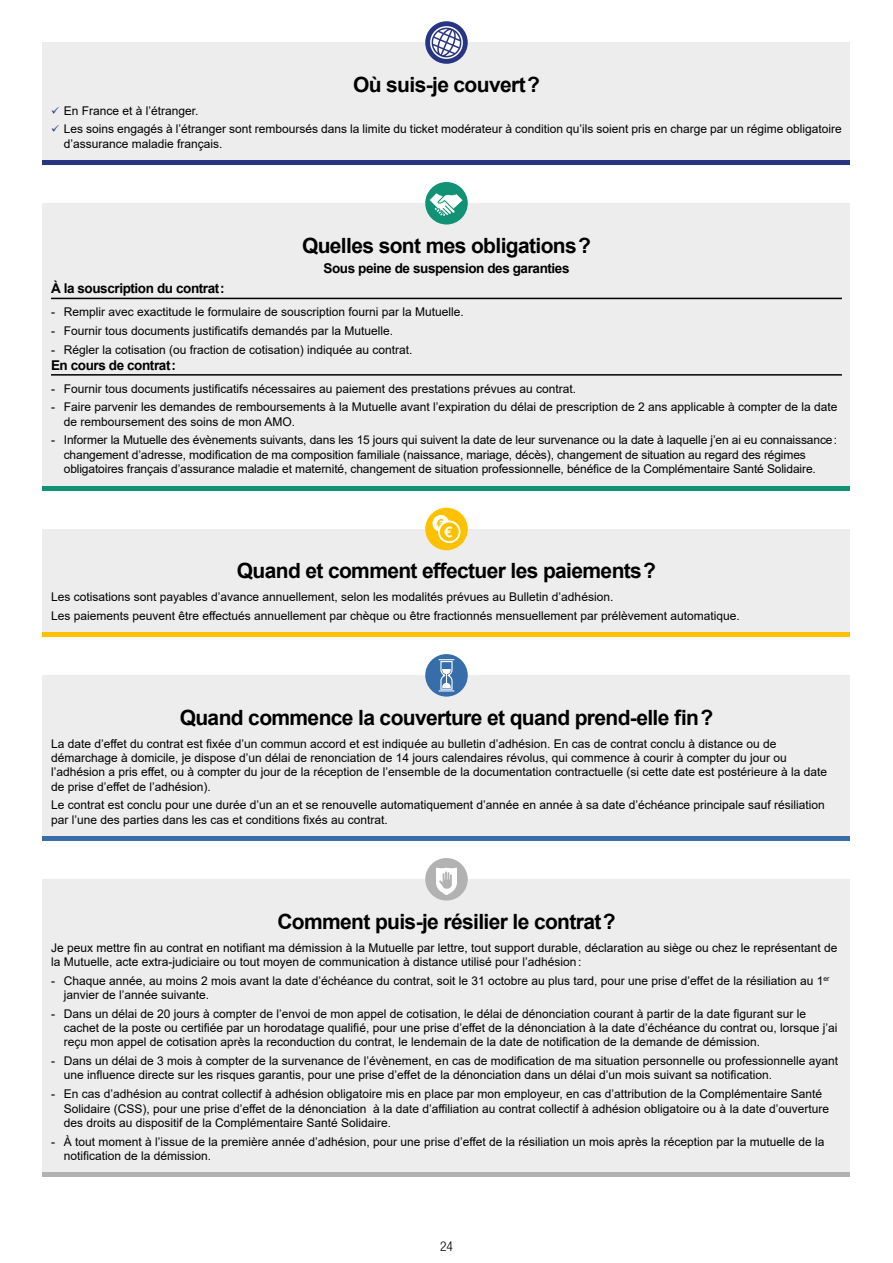
<style>
.page{position:relative;width:893px;height:1263px;background:#fff}
.page>*{position:absolute;margin:0;border:0;box-sizing:border-box;transform-origin:0 0}
.t1{font:700 21px "Arial";letter-spacing:-.03em;color:#000}
.t2{font:700 13.5px "Arial";letter-spacing:-.03em;color:#000}
.t3{font:300 condensed 13.5px "Helvetica Neue LT Std";color:#000}
.t4{font:12px/14.4px "Arial";color:#000}
.s1{color:#283583}
</style>
<div class="page">
<div style="left:43px;top:529px;width:807px;height:104px;background:#ededed"></div>
<div style="left:425px;top:508px;width:43px;height:42px;background:#fdc100;border-radius:50%"></div>
<svg style="left:432px;top:515px;width:28px;height:28px"></svg>
<div style="left:43px;top:632px;width:807px;height:5px;background:#fdc100"></div>
<div style="left:43px;top:203px;width:807px;height:283px;background:#ededed"></div>
<hr style="left:51px;top:298px;width:791px;height:1px;background:#000">
<hr style="left:51px;top:374px;width:791px;height:2px;background:#000">
<div style="left:425px;top:182px;width:43px;height:42px;background:#129274;border-radius:50%"></div>
<svg style="left:430px;top:193px;width:33px;height:23px"></svg>
<hr style="left:43px;top:486px;width:807px;height:4px;background:#129274">
<div style="left:43px;top:675px;width:807px;height:161px;background:#ededed"></div>
<div style="left:425px;top:654px;width:43px;height:43px;background:#376eaa;border-radius:50%"></div>
<svg style="left:439px;top:659px;width:15px;height:32px"></svg>
<hr style="left:43px;top:836px;width:807px;height:4px;background:#376eaa">
<div style="left:43px;top:43px;width:807px;height:118px;background:#ededed"></div>
<hr style="left:43px;top:160px;width:807px;height:4px;background:#283583">
<svg style="left:425px;top:21px;width:43px;height:43px"></svg>
<svg style="left:428px;top:24px;width:37px;height:37px"></svg>
<div style="left:43px;top:879px;width:807px;height:294px;background:#ededed"></div>
<div style="left:425px;top:858px;width:43px;height:42px;background:#b3b2b2;border-radius:50%"></div>
<svg style="left:436px;top:867px;width:21px;height:28px"></svg>
<hr style="left:43px;top:1173px;width:807px;height:4px;background:#b3b2b2">
<p class="t1" style="left:353px;top:70px;width:188px">Où suis-je couvert ?</p>
<p class="t4" style="left:51px;top:103px;width:149px"><span class="s1">✓</span> En France et à l’étranger.</p>
<p class="t4" style="left:64px;top:122px;width:780px;text-indent:-13px"><span class="s1">✓</span> Les soins engagés à l’étranger sont remboursés dans la limite du ticket modérateur à condition qu’ils soient pris en charge par un régime obligatoire d’assurance maladie français.</p>
<p class="t1" style="left:302px;top:230px;width:290px">Quelles sont mes obligations ?</p>
<p class="t2" style="left:323px;top:259px;width:248px">Sous peine de suspension des garanties</p>
<p class="t2" style="left:51px;top:279px;width:175px">À la souscription du contrat :</p>
<p class="t4" style="left:51px;top:305px;width:414px">- Remplir avec exactitude le formulaire de souscription fourni par la Mutuelle.</p>
<p class="t4" style="left:51px;top:323px;width:344px">- Fournir tous documents justificatifs demandés par la Mutuelle.</p>
<p class="t4" style="left:51px;top:342px;width:363px">- Régler la cotisation (ou fraction de cotisation) indiquée au contrat.</p>
<p class="t2" style="left:51px;top:356px;width:126px">En cours de contrat :</p>
<p class="t4" style="left:51px;top:381px;width:526px">- Fournir tous documents justificatifs nécessaires au paiement des prestations prévues au contrat.</p>
<p class="t4" style="left:64px;top:400px;width:775px;text-indent:-13px">- Faire parvenir les demandes de remboursements à la Mutuelle avant l’expiration du délai de prescription de 2 ans applicable à compter de la date de remboursement des soins de mon AMO.</p>
<p class="t4" style="left:64px;top:433px;width:775px;text-indent:-13px">- Informer la Mutuelle des évènements suivants, dans les 15 jours qui suivent la date de leur survenance ou la date à laquelle j’en ai eu connaissance : changement d’adresse, modification de ma composition familiale (naissance, mariage, décès), changement de situation au regard des régimes obligatoires français d’assurance maladie et maternité, changement de situation professionnelle, bénéfice de la Complémentaire Santé Solidaire.</p>
<p class="t1" style="left:237px;top:556px;width:421px">Quand et comment effectuer les paiements ?</p>
<p class="t4" style="left:51px;top:588px;width:690px;line-height:18.6px">Les cotisations sont payables d’avance annuellement, selon les modalités prévues au Bulletin d’adhésion.<br>Les paiements peuvent être effectués annuellement par chèque ou être fractionnés mensuellement par prélèvement automatique.</p>
<p class="t1" style="left:180px;top:702px;width:535px">Quand commence la couverture et quand prend-elle fin ?</p>
<p class="t4" style="left:51px;top:736px;width:778px">La date d’effet du contrat est fixée d’un commun accord et est indiquée au bulletin d’adhésion. En cas de contrat conclu à distance ou de démarchage à domicile, je dispose d’un délai de renonciation de 14 jours calendaires révolus, qui commence à courir à compter du jour ou l’adhésion a pris effet, ou à compter du jour de la réception de l’ensemble de la documentation contractuelle (si cette date est postérieure à la date de prise d’effet de l’adhésion).</p>
<p class="t4" style="left:51px;top:798px;width:775px">Le contrat est conclu pour une durée d’un an et se renouvelle automatiquement d’année en année à sa date d’échéance principale sauf résiliation par l’une des parties dans les cas et conditions fixés au contrat.</p>
<p class="t1" style="left:277px;top:906px;width:340px">Comment puis-je résilier le contrat ?</p>
<p class="t4" style="left:51px;top:940px;width:788px">Je peux mettre fin au contrat en notifiant ma démission à la Mutuelle par lettre, tout support durable, déclaration au siège ou chez le représentant de la Mutuelle, acte extra-judiciaire ou tout moyen de communication à distance utilisé pour l’adhésion :</p>
<p class="t4" style="left:64px;top:973px;width:767px;text-indent:-13px">- Chaque année, au moins 2 mois avant la date d’échéance du contrat, soit le 31 octobre au plus tard, pour une prise d’effet de la résiliation au 1<sup>er </sup>janvier de l’année suivante.</p>
<p class="t4" style="left:64px;top:1006px;width:775px;text-indent:-13px">- Dans un délai de 20 jours à compter de l’envoi de mon appel de cotisation, le délai de dénonciation courant à partir de la date figurant sur le cachet de la poste ou certifiée par un horodatage qualifié, pour une prise d’effet de la dénonciation à la date d’échéance du contrat ou, lorsque j’ai reçu mon appel de cotisation après la reconduction du contrat, le lendemain de la date de notification de la demande de démission.</p>
<p class="t4" style="left:64px;top:1053px;width:776px;text-indent:-13px">- Dans un délai de 3 mois à compter de la survenance de l’évènement, en cas de modification de ma situation personnelle ou professionnelle ayant une influence directe sur les risques garantis, pour une prise d’effet de la dénonciation dans un délai d’un mois suivant sa notification.</p>
<p class="t4" style="left:64px;top:1086px;width:767px;text-indent:-13px">- En cas d’adhésion au contrat collectif à adhésion obligatoire mis en place par mon employeur, en cas d’attribution de la Complémentaire Santé<br>Solidaire (CSS), pour une prise d’effet de la dénonciation à la date d’affiliation au contrat collectif à adhésion obligatoire ou à la date d’ouverture des droits au dispositif de la Complémentaire Santé Solidaire.</p>
<p class="t4" style="left:64px;top:1134px;width:762px;text-indent:-13px">- À tout moment à l’issue de la première année d’adhésion, pour une prise d’effet de la résiliation un mois après la réception par la mutuelle de la notification de la démission.</p>
<p class="t3" style="left:440px;top:1239px;width:14px">24</p>
</div>
